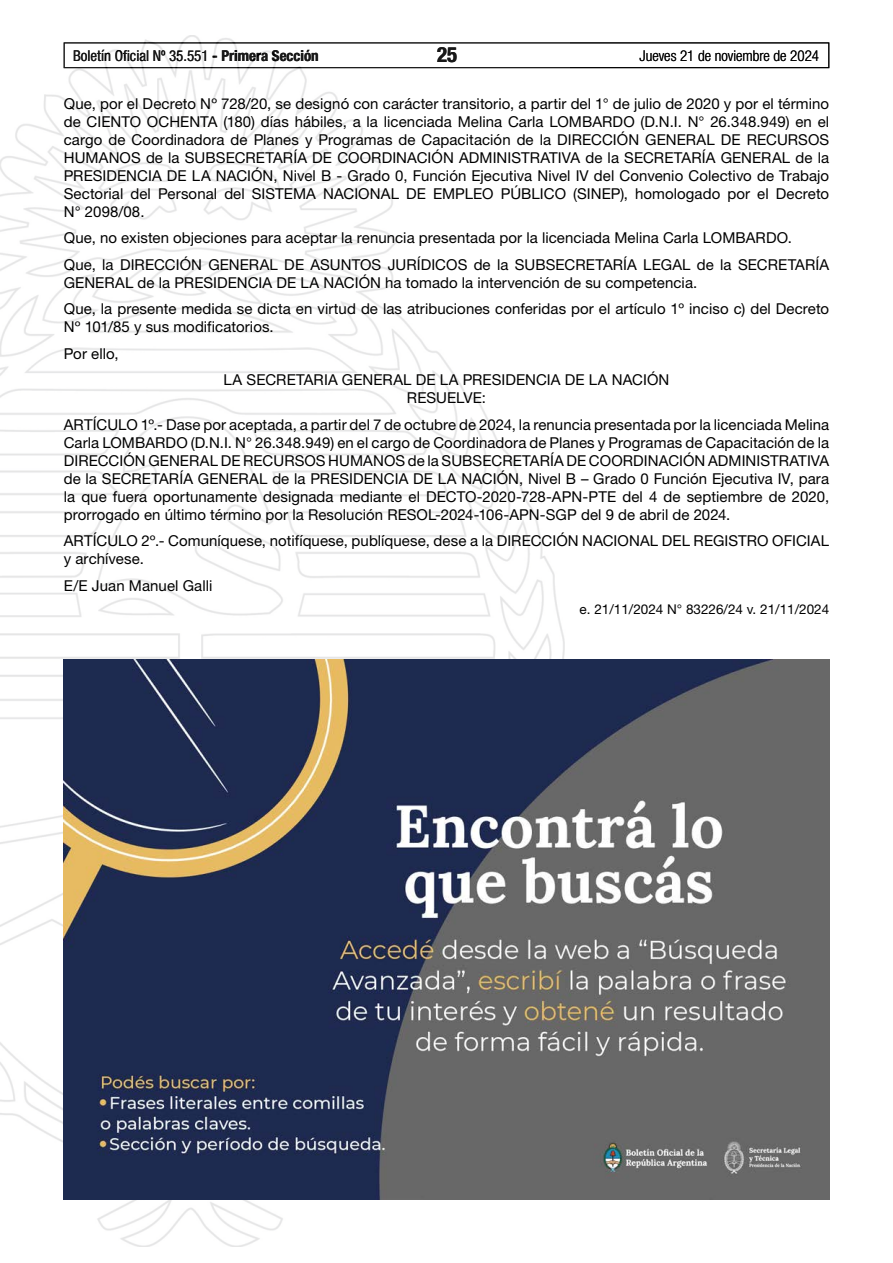
<style>
.page{position:relative;width:893px;height:1263px;background:#fff}
.page>*{position:absolute;margin:0;border:0;box-sizing:border-box;transform-origin:0 0}
.t1{font:700 condensed 21px "Helvetica Neue LT Std";color:#000}
.t2{font:15px/18px "Helvetica Neue LT Std";letter-spacing:.005em;color:#000}
.t3{font:condensed 15px "Helvetica Neue LT Std";color:#000}
.t4{font:300 condensed 15px "Helvetica Neue LT Std";color:#000}
.t5{font:13.5px "Helvetica Neue LT Std";color:#000}
.s1{font-weight:700}
</style>
<div class="page">
<div style="left:64px;top:43px;width:765px;height:25px;border:1px solid #000"></div>
<img style="left:0;top:35px;width:569px;height:1211px">
<img style="left:64px;top:659px;width:765px;height:540px">
<p class="t3" style="left:73px;top:47px;width:247px">Boletín Oficial Nº 35.551 <span class="s1">- Primera Sección</span></p>
<h1 class="t1" style="left:437px;top:42px;width:22px">25</h1>
<p class="t4" style="left:640px;top:47px;width:181px">Jueves 21 de noviembre de 2024</p>
<p class="t2" style="left:64px;top:94px;width:767px;text-align:justify">Que, por el Decreto Nº 728/20, se designó con carácter transitorio, a partir del 1° de julio de 2020 y por el término de CIENTO OCHENTA (180) días hábiles, a la licenciada Melina Carla LOMBARDO (D.N.I. N° 26.348.949) en el cargo de Coordinadora de Planes y Programas de Capacitación de la DIRECCIÓN GENERAL DE RECURSOS HUMANOS de la SUBSECRETARÍA DE COORDINACIÓN ADMINISTRATIVA de la SECRETARÍA GENERAL de la PRESIDENCIA DE LA NACIÓN, Nivel B - Grado 0, Función Ejecutiva Nivel IV del Convenio Colectivo de Trabajo Sectorial del Personal del SISTEMA NACIONAL DE EMPLEO PÚBLICO (SINEP), homologado por el Decreto N° 2098/08.</p>
<p class="t2" style="left:64px;top:224px;width:767px;line-height:26.5px">Que, no existen objeciones para aceptar la renuncia presentada por la licenciada Melina Carla LOMBARDO.<br>Que, la DIRECCIÓN GENERAL DE ASUNTOS JURÍDICOS de la SUBSECRETARÍA LEGAL de la SECRETARÍA</p>
<p class="t2" style="left:64px;top:269px;width:767px;line-height:26.5px">GENERAL de la PRESIDENCIA DE LA NACIÓN ha tomado la intervención de su competencia.<br>Que, la presente medida se dicta en virtud de las atribuciones conferidas por el artículo 1º inciso c) del Decreto</p>
<p class="t2" style="left:64px;top:317px;width:211px">Nº 101/85 y sus modificatorios.</p>
<p class="t2" style="left:64px;top:344px;width:56px">Por ello,</p>
<p class="t2" style="left:224px;top:370px;width:447px">LA SECRETARIA GENERAL DE LA PRESIDENCIA DE LA NACIÓN</p>
<p class="t2" style="left:64px;top:384px;width:767px;line-height:26.5px;text-align:center">RESUELVE:<br>ARTÍCULO 1º.- Dase por aceptada, a partir del 7 de octubre de 2024, la renuncia presentada por la licenciada Melina</p>
<p class="t2" style="left:64px;top:433px;width:767px;text-align:justify">Carla LOMBARDO (D.N.I. N° 26.348.949) en el cargo de Coordinadora de Planes y Programas de Capacitación de la DIRECCIÓN GENERAL DE RECURSOS HUMANOS de la SUBSECRETARÍA DE COORDINACIÓN ADMINISTRATIVA de la SECRETARÍA GENERAL de la PRESIDENCIA DE LA NACIÓN, Nivel B – Grado 0 Función Ejecutiva IV, para la que fuera oportunamente designada mediante el DECTO-2020-728-APN-PTE del 4 de septiembre de 2020, prorrogado en último término por la Resolución RESOL-2024-106-APN-SGP del 9 de abril de 2024.</p>
<p class="t2" style="left:64px;top:532px;width:767px">ARTÍCULO 2º.- Comuníquese, notifíquese, publíquese, dese a la DIRECCIÓN NACIONAL DEL REGISTRO OFICIAL y archívese.</p>
<p class="t2" style="left:64px;top:576px;width:150px">E/E Juan Manuel Galli</p>
<p class="t5" style="left:580px;top:601px;width:251px">e. 21/11/2024 N° 83226/24 v. 21/11/2024</p>
</div>
